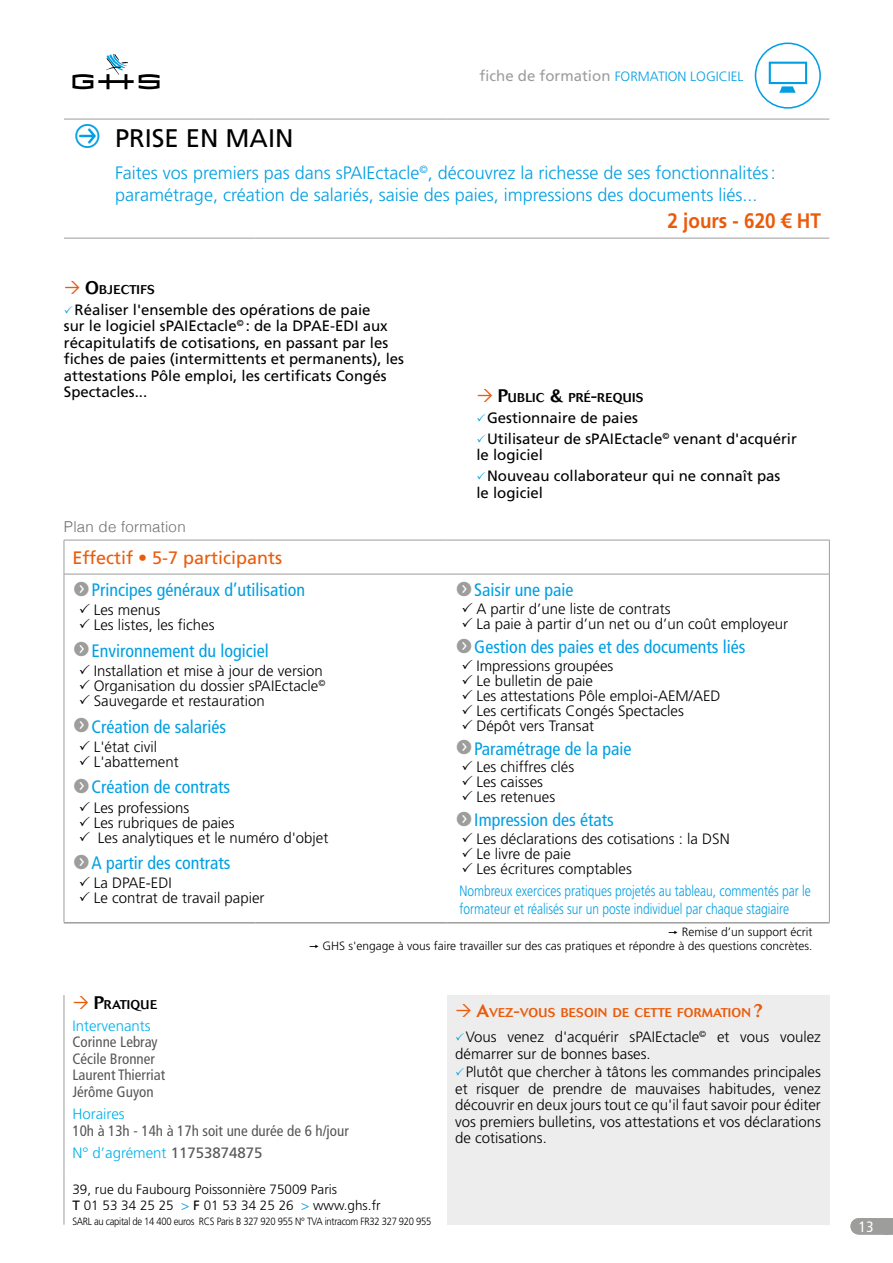
<style>
.page{position:relative;width:893px;height:1263px;background:#fff}
.page>*{position:absolute;margin:0;border:0;box-sizing:border-box;transform-origin:0 0}
.t1{font:25.5px "Frutiger LT Std";color:#000}
.t2{font:700 21px "Frutiger LT Std";color:#ea5b0b;scale:.9 1}
.t3{font:condensed 18px/32.2px "Frutiger LT Std";color:#009fe3}
.t4{font:300 18px/21.6px "Frutiger LT Std";color:#009fe3}
.t5{font:300 15px/15px "Frutiger LT Std";color:#000}
.t6{font:15px/16.5px "Frutiger LT Std";color:#000}
.t7{font:300 15px/18px "Frutiger LT Std";color:#009fe3;scale:.8 1}
.t8{font:condensed 15px/16.5px "Frutiger LT Std";color:#575756}
.t9{font:300 15px "Frutiger LT Std";color:#00b1eb}
.t10{font:300 15px "Helvetica";letter-spacing:.015em;color:#706f6f}
.t11{font:condensed 15px "Frutiger LT Std";color:#fff}
.t12{font:300 13.5px/16.2px "Frutiger LT Std";color:#000}
.t13{font:300 13.5px "Frutiger LT Std";color:#009fe3}
.t14{font:500 12.6px "Cosmos";letter-spacing:.02em;color:#000}
.t15{font:500 12.6px "Cosmos";letter-spacing:.02em;color:#ea5b0b}
.t16{font:300 12px/13.5px "Frutiger LT Std";color:#000;text-align:right}
.t17{font:300 10.5px "Frutiger LT Std";letter-spacing:-.03em;color:#000;scale:.9 1}
.s1{font-weight:400;font-size:15px;color:#9d9d9c}
.s2{font-family:"Button Bonus Circle Positive";font-size:30px;color:#009fe3}
.s3{font-family:"GH Spictos";font-weight:400;font-size:18px;color:#ea5b0b}
.s4{font-size:18px}
.s5{font-stretch:normal;color:#ea5b0b}
.s6{font-family:"Button Bonus Circle Negative";font-stretch:normal;color:#9d9d9c}
.s7{font-family:"GH Spictos";font-weight:400}
.s8{font-weight:300;font-stretch:normal;color:#00b1eb}
.s9{font-stretch:normal}
.s10{font-family:"GH Spictos";font-weight:400;font-size:18px}
.s11{font-weight:400}
.s12{color:#009fe3}
</style>
<div class="page">
<div style="left:447px;top:995px;width:382px;height:230px;background:#ededed"></div>
<hr style="left:64px;top:540px;width:1px;height:34px;background:#9d9d9c">
<hr style="left:64px;top:574px;width:1px;height:348px;background:#9d9d9c">
<hr style="left:829px;top:574px;width:1px;height:348px;background:#9d9d9c">
<hr style="left:64px;top:922px;width:191px;height:1px;background:#9d9d9c">
<hr style="left:255px;top:922px;width:192px;height:1px;background:#9d9d9c">
<hr style="left:447px;top:922px;width:191px;height:1px;background:#9d9d9c">
<hr style="left:638px;top:922px;width:192px;height:1px;background:#9d9d9c">
<hr style="left:64px;top:995px;width:1px;height:174px;background:#9d9d9c">
<hr style="left:64px;top:1169px;width:1px;height:56px;background:#9d9d9c">
<hr style="left:64px;top:119px;width:191px;height:1px;background:#9d9d9c">
<hr style="left:255px;top:119px;width:192px;height:1px;background:#9d9d9c">
<hr style="left:447px;top:119px;width:191px;height:1px;background:#9d9d9c">
<hr style="left:638px;top:119px;width:191px;height:1px;background:#9d9d9c">
<hr style="left:829px;top:540px;width:1px;height:34px;background:#9d9d9c">
<hr style="left:64px;top:540px;width:191px;height:1px;background:#9d9d9c">
<hr style="left:255px;top:540px;width:192px;height:1px;background:#9d9d9c">
<hr style="left:447px;top:540px;width:191px;height:1px;background:#9d9d9c">
<hr style="left:638px;top:540px;width:192px;height:1px;background:#9d9d9c">
<hr style="left:64px;top:574px;width:191px;height:1px;background:#9d9d9c">
<hr style="left:255px;top:574px;width:192px;height:1px;background:#9d9d9c">
<hr style="left:447px;top:574px;width:191px;height:1px;background:#9d9d9c">
<hr style="left:638px;top:574px;width:192px;height:1px;background:#9d9d9c">
<hr style="left:64px;top:238px;width:191px;height:1px;background:#9d9d9c">
<hr style="left:255px;top:238px;width:192px;height:1px;background:#9d9d9c">
<hr style="left:447px;top:238px;width:191px;height:1px;background:#9d9d9c">
<hr style="left:638px;top:238px;width:191px;height:1px;background:#9d9d9c">
<svg style="left:72px;top:54px;width:88px;height:35px"></svg>
<div style="left:755px;top:43px;width:66px;height:66px;border:2px solid #009fe3;border-radius:50%"></div>
<div style="left:769px;top:62px;width:38px;height:22px;border:2px solid #009fe3"></div>
<svg style="left:779px;top:86px;width:17px;height:7px"></svg>
<svg style="left:859px;top:1218px;width:34px;height:16px"></svg>
<p class="t13" style="left:480px;top:68px;width:265px"><span class="s1">fiche de formation</span> FORMATION LOGICIEL</p>
<h1 class="t1" style="left:72px;top:123px;width:223px"><span class="s2">P</span> PRISE EN MAIN</h1>
<p class="t4" style="left:115px;top:163px;width:662px">Faites vos premiers pas dans sPAIEctacle<sup>©</sup>, découvrez la richesse de ses fonctionnalités: paramétrage, création de salariés, saisie des paies, impressions des documents liés...</p>
<h2 class="t2" style="left:667px;top:209px;width:172px">2 jours - 620 € HT</h2>
<p class="t14" style="left:64px;top:283px;width:92px"><span class="s3">0</span> <span class="s4">O</span>BJECTIFS</p>
<p class="t6" style="left:64px;top:301px;width:342px;text-indent:11px">Réaliser l'ensemble des opérations de paie<br>sur le logiciel sPAIEctacle<sup>©</sup> : de la DPAE-EDI aux récapitulatifs de cotisations, en passant par les fiches de paies (intermittents et permanents), les attestations Pôle emploi, les certificats Congés Spectacles...</p>
<p class="t14" style="left:476px;top:391px;width:169px"><span class="s3">0</span> <span class="s4">P</span>UBLIC <span class="s4">&amp;</span> PRÉ<span class="s4">-</span>REQUIS</p>
<p class="t6" style="left:487px;top:407px;width:311px;line-height:20.7px">Gestionnaire de paies<br>Utilisateur de sPAIEctacle<sup>©</sup> venant d'acquérir</p>
<p class="t6" style="left:487px;top:445px;width:295px;line-height:20.7px;text-indent:-11px">le logiciel<br>Nouveau collaborateur qui ne connaît pas</p>
<p class="t6" style="left:476px;top:484px;width:68px">le logiciel</p>
<p class="t10" style="left:64px;top:520px;width:123px">Plan de formation</p>
<p class="t3" style="left:72px;top:542px;width:234px"><span class="s5">Effectif • 5-7 participants </span><span class="s6">f</span>Principes généraux d’utilisation</p>
<p class="t5" style="left:94px;top:603px;width:122px">Les menus<br>Les listes, les fiches</p>
<p class="t3" style="left:72px;top:635px;width:198px"><span class="s6">f</span>Environnement du logiciel</p>
<p class="t5" style="left:94px;top:664px;width:233px">Installation et mise à jour de version<br>Organisation du dossier sPAIEctacle<sup>©<br></sup>Sauvegarde et restauration</p>
<p class="t3" style="left:72px;top:710px;width:155px"><span class="s6">f</span>Création de salariés</p>
<p class="t5" style="left:94px;top:739px;width:86px">L'état civil<br>L'abattement</p>
<p class="t3" style="left:72px;top:771px;width:159px"><span class="s6">f</span>Création de contrats</p>
<p class="t5" style="left:94px;top:800px;width:236px">Les professions<br>Les rubriques de paies<br>Les analytiques et le numéro d'objet</p>
<p class="t3" style="left:72px;top:847px;width:160px"><span class="s6">f</span>A partir des contrats</p>
<p class="t5" style="left:94px;top:876px;width:172px">La DPAE-EDI<br>Le contrat de travail papier</p>
<p class="t3" style="left:455px;top:574px;width:120px"><span class="s6">f</span>Saisir une paie</p>
<p class="t5" style="left:476px;top:602px;width:313px">A partir d’une liste de contrats<br>La paie à partir d’un net ou d’un coût employeur</p>
<p class="t3" style="left:455px;top:631px;width:292px"><span class="s6">f</span>Gestion des paies et des documents liés</p>
<p class="t5" style="left:476px;top:658px;width:246px">Impressions groupées<br>Le bulletin de paie<br>Les attestations Pôle emploi-AEM/AED<br>Les certificats Congés Spectacles<br>Dépôt vers Transat</p>
<p class="t3" style="left:455px;top:733px;width:178px"><span class="s6">f</span>Paramétrage de la paie</p>
<p class="t5" style="left:476px;top:760px;width:99px">Les chiffres clés<br>Les caisses<br>Les retenues</p>
<p class="t3" style="left:455px;top:804px;width:160px"><span class="s6">f</span>Impression des états</p>
<p class="t5" style="left:476px;top:831px;width:255px">Les déclarations des cotisations : la DSN<br>Le livre de paie<br>Les écritures comptables</p>
<p class="t7" style="left:459px;top:882px;width:441px">Nombreux exercices pratiques projetés au tableau, commentés par le formateur et réalisés sur un poste individuel par chaque stagiaire</p>
<p class="t16" style="left:310px;top:925px;width:504px"><span class="s7">5</span> Remise d’un support écrit<br><span class="s7">5</span> GHS s'engage à vous faire travailler sur des cas pratiques et répondre à des questions concrètes.</p>
<p class="t14" style="left:72px;top:997px;width:86px"><span class="s3">0</span> <span class="s4">P</span>RATIQUE</p>
<p class="t9" style="left:72px;top:1017px;width:80px">Intervenants</p>
<p class="t8" style="left:72px;top:1034px;width:94px">Corinne Lebray<br>Cécile Bronner<br>Laurent Thierriat<br>Jérôme Guyon</p>
<p class="t9" style="left:72px;top:1105px;width:54px">Horaires</p>
<p class="t8" style="left:72px;top:1119px;width:278px;line-height:22.2px">10h à 13h - 14h à 17h soit une durée de 6 h/jour<br><span class="s8">N° d’agrément</span> <span class="s9">11753874875</span></p>
<p class="t15" style="left:455px;top:1005px;width:309px"><span class="s10">0</span> <span class="s4">A</span>VEZ<span class="s4">-</span>VOUS BESOIN DE CETTE FORMATION <span class="s4">?</span></p>
<p class="t5" style="left:455px;top:1029px;width:367px;line-height:16.5px;text-indent:11px">Vous venez d'acquérir sPAIEctacle<sup>©</sup> et vous voulez démarrer sur de bonnes bases.</p>
<p class="t5" style="left:455px;top:1064px;width:367px;line-height:16.5px;text-align:justify;text-indent:11px">Plutôt que chercher à tâtons les commandes principales et risquer de prendre de mauvaises habitudes, venez découvrir en deux jours tout ce qu'il faut savoir pour éditer vos premiers bulletins, vos attestations et vos déclarations de cotisations.</p>
<p class="t12" style="left:72px;top:1181px;width:310px">39, rue du Faubourg Poissonnière 75009 Paris<br><span class="s11">T</span> 01 53 34 25 25 <span class="s12">&gt;</span> <span class="s11">F</span> 01 53 34 25 26 <span class="s12">&gt;</span> www.ghs.fr</p>
<p class="t17" style="left:72px;top:1215px;width:400px">SARL au capital de 14 400 euros RCS Paris B 327 920 955 N° TVA intracom FR32 327 920 955</p>
<p class="t11" style="left:859px;top:1218px;width:16px">13</p>
</div>
